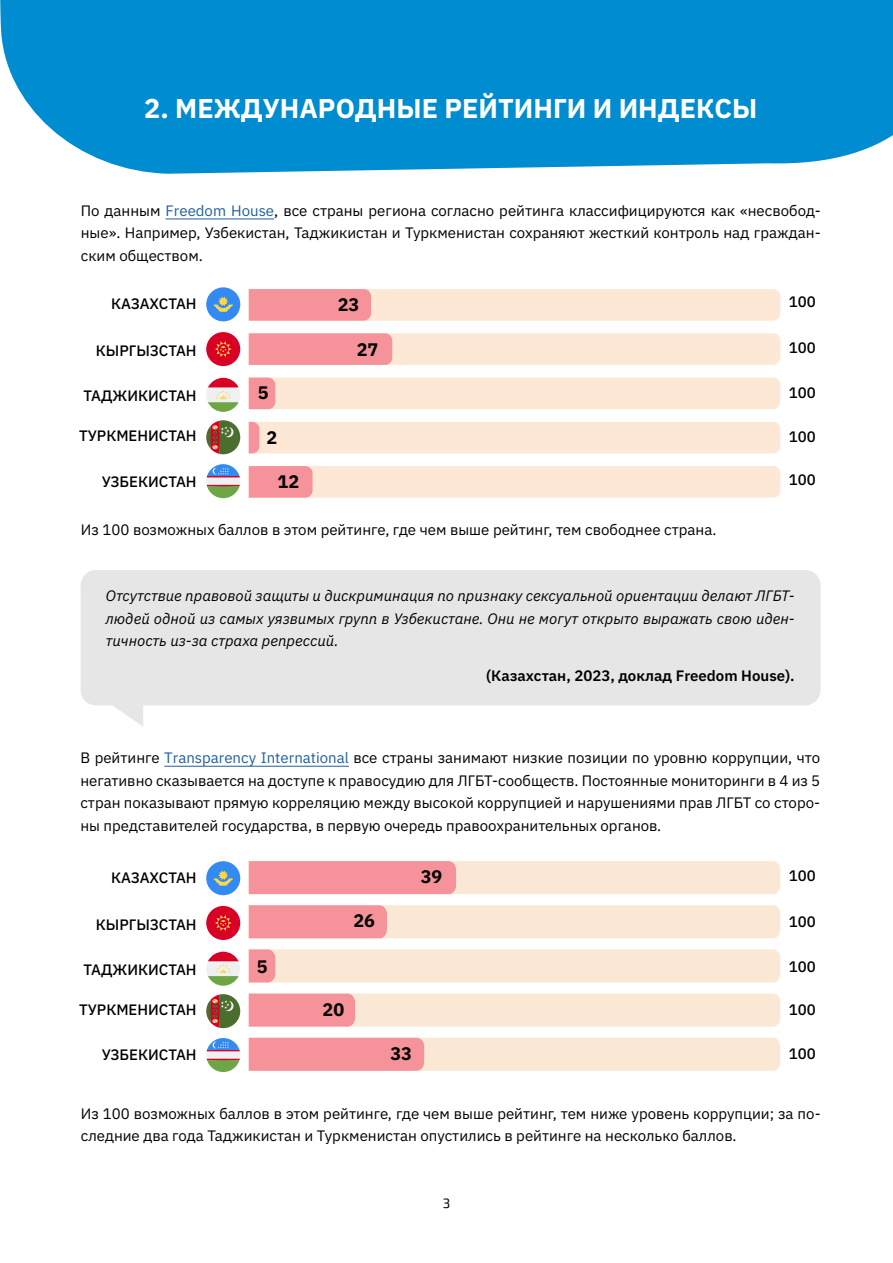
<style>
.page{position:relative;width:893px;height:1263px;background:#fff}
.page>*{position:absolute;margin:0;border:0;box-sizing:border-box;transform-origin:0 0}
.t1{font:700 27px "IBM Plex Sans";color:#fff}
.t2{font:700 18px "IBM Plex Sans";color:#000}
.t3{font:15px/22.5px "IBM Plex Sans";color:#000;text-align:justify}
.t4{font:italic 15px/22.5px "IBM Plex Sans";color:#000;text-align:justify}
.t5{font:500 15px "IBM Plex Sans";color:#000}
.t6{font:600 15px "IBM Plex Sans";color:#000}
.t7{font:13.5px "Exo 2";color:#000}
.s1{color:#215e9e}
</style>
<div class="page">
<svg style="left:81px;top:570px;width:739px;height:156px;background:#e9e9e9"></svg>
<svg style="left:0;top:0;width:893px;height:174px;background:#1595d4"></svg>
<hr style="left:166px;top:219px;width:108px;height:1px;background:#215e9e">
<hr style="left:164px;top:766px;width:185px;height:1px;background:#215e9e">
<svg style="left:249px;top:466px;width:531px;height:32px;background:#fbdecd"></svg>
<div style="left:249px;top:422px;width:531px;height:31px;background:#fce8d4"></div>
<div style="left:249px;top:378px;width:531px;height:31px;background:#fce8d4"></div>
<svg style="left:249px;top:333px;width:531px;height:32px;background:#fad1c5"></svg>
<svg style="left:249px;top:289px;width:531px;height:32px;background:#fad4c7"></svg>
<div style="left:206px;top:287px;width:34px;height:34px;background:#338af2;border-radius:50%"></div>
<svg style="left:214px;top:297px;width:19px;height:15px"></svg>
<div style="left:206px;top:861px;width:34px;height:34px;background:#338af2;border-radius:50%"></div>
<svg style="left:214px;top:870px;width:19px;height:16px"></svg>
<div style="left:206px;top:332px;width:34px;height:34px;background:#d90026;border-radius:50%"></div>
<svg style="left:215px;top:341px;width:17px;height:16px"></svg>
<div style="left:206px;top:906px;width:34px;height:34px;background:#d90026;border-radius:50%"></div>
<svg style="left:215px;top:915px;width:17px;height:16px"></svg>
<svg style="left:206px;top:378px;width:34px;height:34px"></svg>
<svg style="left:206px;top:952px;width:34px;height:34px"></svg>
<svg style="left:206px;top:420px;width:34px;height:34px"></svg>
<svg style="left:206px;top:994px;width:34px;height:34px"></svg>
<svg style="left:206px;top:464px;width:34px;height:34px"></svg>
<svg style="left:206px;top:1038px;width:34px;height:34px"></svg>
<svg style="left:249px;top:1038px;width:531px;height:33px;background:#f8cbc1"></svg>
<svg style="left:249px;top:993px;width:531px;height:33px;background:#f9d6c9"></svg>
<svg style="left:249px;top:949px;width:531px;height:33px;background:#f9e3d1"></svg>
<svg style="left:249px;top:905px;width:531px;height:33px;background:#f8d1c5"></svg>
<svg style="left:249px;top:861px;width:531px;height:33px;background:#f8c6bd"></svg>
<h1 class="t1" style="left:144px;top:87px;width:614px">2. МЕЖДУНАРОДНЫЕ РЕЙТИНГИ И ИНДЕКСЫ</h1>
<p class="t3" style="left:81px;top:198px;width:741px">По данным <span class="s1">Freedom House</span>, все страны региона согласно рейтинга классифицируются как «несвобод&shy;ные». Например, Узбекистан, Таджикистан и Туркменистан сохраняют жесткий контроль над граждан&shy;ским обществом.</p>
<p class="t5" style="left:111px;top:292px;width:87px">КАЗАХСТАН</p>
<p class="t2" style="left:338px;top:291px;width:23px">23</p>
<p class="t5" style="left:789px;top:290px;width:28px">100</p>
<p class="t5" style="left:96px;top:339px;width:102px">КЫРГЫЗСТАН</p>
<p class="t2" style="left:357px;top:335px;width:23px">27</p>
<p class="t5" style="left:789px;top:336px;width:28px">100</p>
<p class="t5" style="left:83px;top:384px;width:115px">ТАДЖИКИСТАН</p>
<p class="t2" style="left:258px;top:378px;width:12px">5</p>
<p class="t5" style="left:789px;top:381px;width:28px">100</p>
<p class="t5" style="left:79px;top:424px;width:119px">ТУРКМЕНИСТАН</p>
<p class="t2" style="left:267px;top:424px;width:12px">2</p>
<p class="t5" style="left:789px;top:425px;width:28px">100</p>
<p class="t5" style="left:102px;top:469px;width:96px">УЗБЕКИСТАН</p>
<p class="t2" style="left:278px;top:468px;width:23px">12</p>
<p class="t5" style="left:789px;top:468px;width:28px">100</p>
<p class="t3" style="left:81px;top:517px;width:637px">Из 100 возможных баллов в этом рейтинге, где чем выше рейтинг, тем свободнее страна.</p>
<p class="t4" style="left:106px;top:583px;width:690px">Отсутствие правовой защиты и дискриминация по признаку сексуальной ориентации делают ЛГБТ&shy;людей одной из самых уязвимых групп в Узбекистане. Они не могут открыто выражать свою иден&shy;тичность из-за страха репрессий.</p>
<p class="t6" style="left:486px;top:663px;width:310px">(Казахстан, 2023, доклад Freedom House).</p>
<p class="t3" style="left:80px;top:745px;width:741px">В рейтинге <span class="s1">Transparency International</span> все страны занимают низкие позиции по уровню коррупции, что негативно сказывается на доступе к правосудию для ЛГБТ-сообществ. Постоянные мониторинги в 4 из 5 стран показывают прямую корреляцию между высокой коррупцией и нарушениями прав ЛГБТ со сторо&shy;ны представителей государства, в первую очередь правоохранительных органов.</p>
<p class="t5" style="left:111px;top:865px;width:87px">КАЗАХСТАН</p>
<p class="t2" style="left:421px;top:863px;width:23px">39</p>
<p class="t5" style="left:789px;top:864px;width:28px">100</p>
<p class="t5" style="left:96px;top:913px;width:102px">КЫРГЫЗСТАН</p>
<p class="t2" style="left:353px;top:906px;width:23px">26</p>
<p class="t5" style="left:789px;top:910px;width:28px">100</p>
<p class="t5" style="left:83px;top:958px;width:115px">ТАДЖИКИСТАН</p>
<p class="t2" style="left:257px;top:952px;width:12px">5</p>
<p class="t5" style="left:789px;top:954px;width:28px">100</p>
<p class="t5" style="left:79px;top:998px;width:119px">ТУРКМЕНИСТАН</p>
<p class="t2" style="left:323px;top:995px;width:23px">20</p>
<p class="t5" style="left:789px;top:998px;width:28px">100</p>
<p class="t5" style="left:102px;top:1043px;width:96px">УЗБЕКИСТАН</p>
<p class="t2" style="left:390px;top:1039px;width:23px">33</p>
<p class="t5" style="left:789px;top:1042px;width:28px">100</p>
<p class="t3" style="left:81px;top:1101px;width:741px">Из 100 возможных баллов в этом рейтинге, где чем выше рейтинг, тем ниже уровень коррупции; за по&shy;следние два года Таджикистан и Туркменистан опустились в рейтинге на несколько баллов.</p>
<p class="t7" style="left:443px;top:1195px;width:9px">3</p>
</div>
